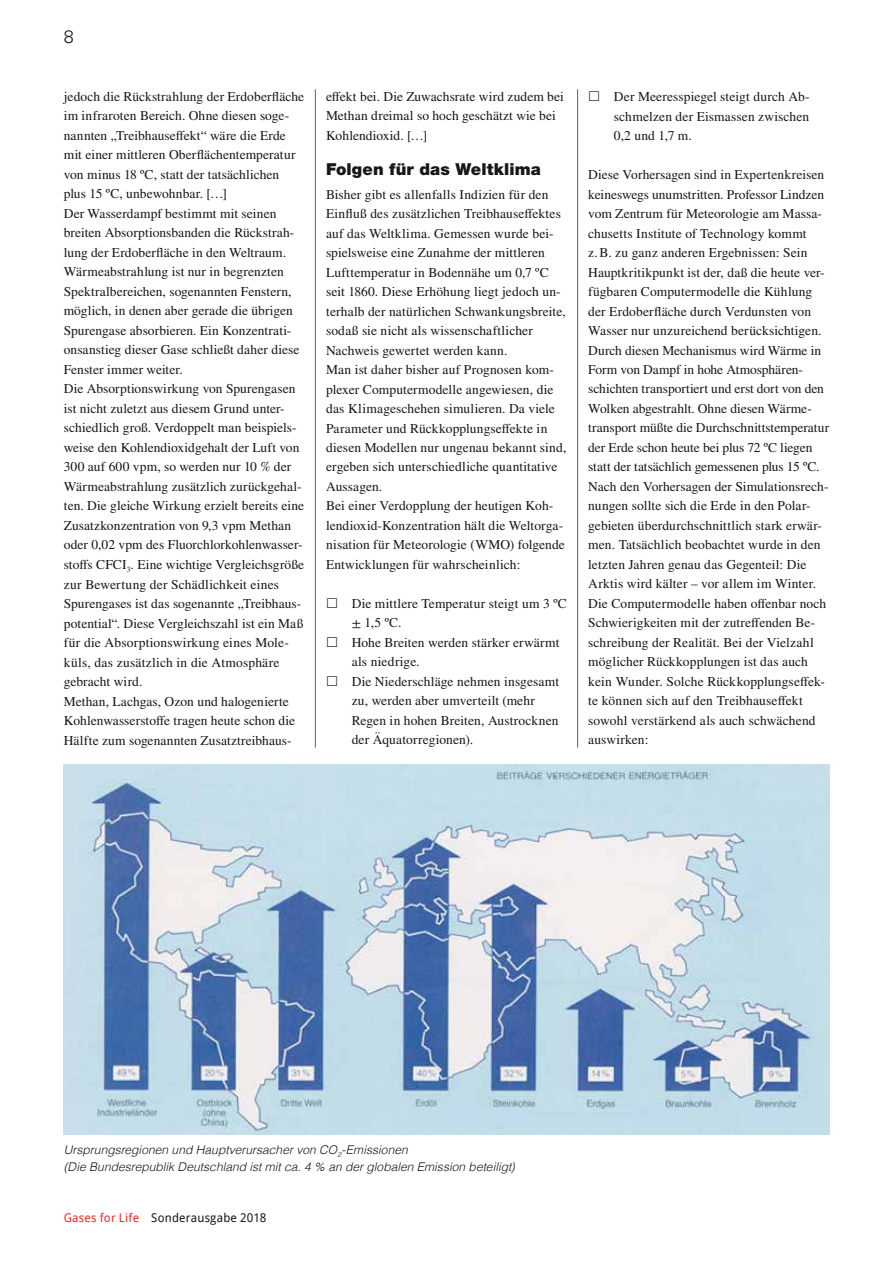
<style>
.page{position:relative;width:893px;height:1263px;background:#fff}
.page>*{position:absolute;margin:0;border:0;box-sizing:border-box;transform-origin:0 0}
.t1{font:300 18px "Univers CE";color:#181716}
.t2{font:900 16.5px "Helvetica Neue LT Std";letter-spacing:.005em;color:#181716}
.t3{font:13.5px/19.5px "STIX General";letter-spacing:.005em;color:#181716}
.t4{font:italic 300 12px/16.5px "Helvetica";letter-spacing:.005em;color:#181716}
.t5{font:12px "Droid Sans";letter-spacing:.02em;color:#181716}
.s1{color:#e62d24}
</style>
<div class="page">
<hr style="left:315px;top:89px;width:1px;height:659px;background:#626261">
<hr style="left:577px;top:89px;width:1px;height:659px;background:#626261">
<img style="left:64px;top:764px;width:765px;height:371px">
<h1 class="t1" style="left:64px;top:26px;width:12px">8</h1>
<p class="t3" style="left:64px;top:87px;width:242px">jedoch die Rückstrahlung der Erdoberfläche im infraroten Bereich. Ohne diesen soge&shy;nannten „Treibhauseffekt“ wäre die Erde mit einer mittleren Oberflächentemperatur von minus 18 ºC, statt der tatsächlichen plus 15 ºC, unbewohnbar. […]<br>Der Wasserdampf bestimmt mit seinen breiten Absorptionsbanden die Rückstrah&shy;lung der Erdoberfläche in den Weltraum.<br>Wärmeabstrahlung ist nur in begrenzten Spektralbereichen, sogenannten Fenstern, möglich, in denen aber gerade die übrigen Spurengase absorbieren. Ein Konzentrati&shy;onsanstieg dieser Gase schließt daher diese Fenster immer weiter.<br>Die Absorptionswirkung von Spurengasen ist nicht zuletzt aus diesem Grund unter&shy;schiedlich groß. Verdoppelt man beispiels&shy;weise den Kohlendioxidgehalt der Luft von 300 auf 600 vpm, so werden nur 10 % der Wärmeabstrahlung zusätzlich zurückgehal&shy;ten. Die gleiche Wirkung erzielt bereits eine Zusatzkonzentration von 9,3 vpm Methan oder 0,02 vpm des Fluorchlorkohlenwasser&shy;stoffs CFCI<sub>3</sub>. Eine wichtige Vergleichsgröße zur Bewertung der Schädlichkeit eines Spurengases ist das sogenannte „Treibhaus&shy;potential“. Diese Vergleichszahl ist ein Maß für die Absorptionswirkung eines Mole&shy;küls, das zusätzlich in die Atmosphäre gebracht wird.<br>Methan, Lachgas, Ozon und halogenierte Kohlenwasserstoffe tragen heute schon die Hälfte zum sogenannten Zusatztreibhaus-</p>
<p class="t3" style="left:326px;top:87px;width:239px">effekt bei. Die Zuwachsrate wird zudem bei<br>Methan dreimal so hoch geschätzt wie bei<br>Kohlendioxid. […]</p>
<p class="t2" style="left:326px;top:159px;width:216px">Folgen für das Weltklima</p>
<p class="t3" style="left:326px;top:185px;width:242px">Bisher gibt es allenfalls Indizien für den Einfluß des zusätzlichen Treibhauseffektes auf das Weltklima. Gemessen wurde bei&shy;spielsweise eine Zunahme der mittleren Lufttemperatur in Bodennähe um 0,7 ºC seit 1860. Diese Erhöhung liegt jedoch un&shy;terhalb der natürlichen Schwankungsbreite, sodaß sie nicht als wissenschaftlicher Nachweis gewertet werden kann.<br>Man ist daher bisher auf Prognosen kom&shy;plexer Computermodelle angewiesen, die das Klimageschehen simulieren. Da viele Parameter und Rückkopplungseffekte in diesen Modellen nur ungenau bekannt sind, ergeben sich unterschiedliche quantitative Aussagen.<br>Bei einer Verdopplung der heutigen Koh&shy;lendioxid-Konzentration hält die Weltorga&shy;nisation für Meteorologie (WMO) folgende Entwicklungen für wahrscheinlich:</p>
<p class="t3" style="left:352px;top:594px;width:217px">Die mittlere Temperatur steigt um 3 ºC ± 1,5 ºC.<br>Hohe Breiten werden stärker erwärmt als niedrige.<br>Die Niederschläge nehmen insgesamt zu, werden aber umverteilt (mehr<br>Regen in hohen Breiten, Austrocknen der Äquatorregionen).</p>
<p class="t3" style="left:614px;top:87px;width:197px;text-align:justify">Der Meeresspiegel steigt durch Ab&shy;schmelzen der Eismassen zwischen 0,2 und 1,7 m.</p>
<p class="t3" style="left:588px;top:165px;width:242px">Diese Vorhersagen sind in Expertenkreisen keineswegs unumstritten. Professor Lindzen vom Zentrum für Meteorologie am Massa&shy;chusetts Institute of Technology kommt z.B. zu ganz anderen Ergebnissen: Sein Hauptkritikpunkt ist der, daß die heute ver&shy;fügbaren Computermodelle die Kühlung der Erdoberfläche durch Verdunsten von Wasser nur unzureichend berücksichtigen.<br>Durch diesen Mechanismus wird Wärme in Form von Dampf in hohe Atmosphären&shy;schichten transportiert und erst dort von den Wolken abgestrahlt. Ohne diesen Wärme&shy;transport müßte die Durchschnittstemperatur der Erde schon heute bei plus 72 ºC liegen statt der tatsächlich gemessenen plus 15 ºC.<br>Nach den Vorhersagen der Simulationsrech&shy;nungen sollte sich die Erde in den Polar&shy;gebieten überdurchschnittlich stark erwär&shy;men. Tatsächlich beobachtet wurde in den letzten Jahren genau das Gegenteil: Die Arktis wird kälter – vor allem im Winter.<br>Die Computermodelle haben offenbar noch Schwierigkeiten mit der zutreffenden Be&shy;schreibung der Realität. Bei der Vielzahl möglicher Rückkopplungen ist das auch kein Wunder. Solche Rückkopplungseffek&shy;te können sich auf den Treibhauseffekt sowohl verstärkend als auch schwächend auswirken:</p>
<p class="t4" style="left:64px;top:1141px;width:453px">Ursprungsregionen und Hauptverursacher von CO<sub>2</sub>-Emissionen<br>(Die Bundesrepublik Deutschland ist mit ca. 4 % an der globalen Emission beteiligt)</p>
<p class="t5" style="left:64px;top:1211px;width:204px"><span class="s1">Gases for Life</span> Sonderausgabe 2018</p>
</div>
